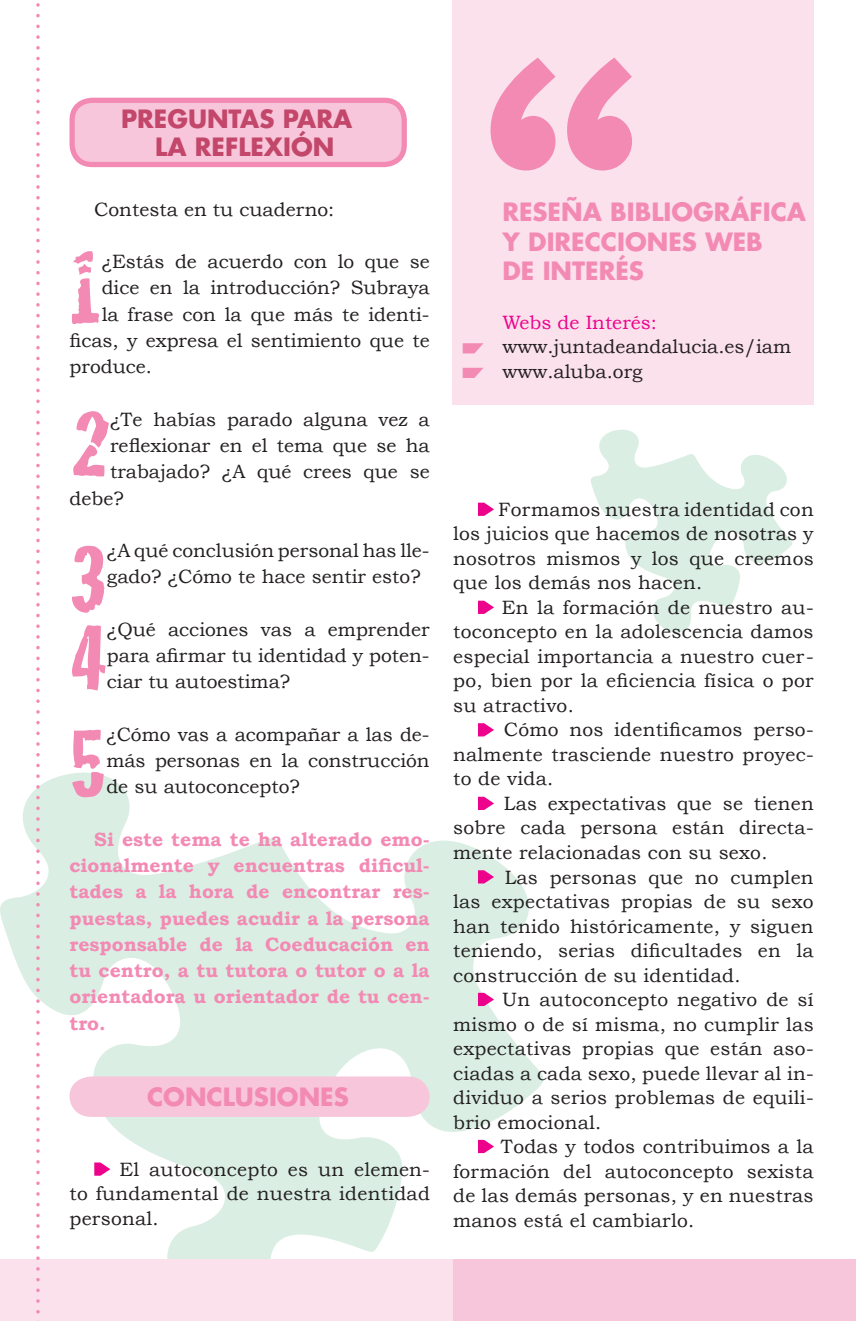
<style>
.page{position:relative;width:856px;height:1321px;background:#fff}
.page>*{position:absolute;margin:0;border:0;box-sizing:border-box;transform-origin:0 0}
.párrafo_capitular{font:100.45px "Cracked";color:#f38ab4}
.Primer_Párrafo{font:700 24.5px "Futura";color:#f38ab4}
.Primer_Párrafo-2{font:700 24.5px "Futura";color:#c2476a}
.párrafo{font:19.25px/24.5px "Bookman Old Style";letter-spacing:.015em;color:#231f20;text-align:justify}
.párrafo_capitular-2{font:19.25px/26.2px "Bookman Old Style";color:#231f20;text-align:justify}
.párrafo-2{font:700 19.25px/26.2px "Bookman Old Style";color:#f38ab4;text-align:justify}
.párrafo-3{font:19.25px "Bookman Old Style";color:#ed028c}
</style>
<div class="page">
<div style="left:72px;top:100px;width:332px;height:64px;background:#f8c6db;border-radius:20px"></div>
<div style="left:69px;top:98px;width:338px;height:69px;border:5px solid #f38ab4;border-radius:20px"></div>
<svg style="left:0;top:772px;width:544px;height:487px;fill:#daeee3"></svg>
<svg style="left:591px;top:429px;width:201px;height:204px"></svg>
<div style="left:0;top:1259px;width:856px;height:62px;background:#fbe1ec"></div>
<div style="left:453px;top:0;width:361px;height:405px;background:#fbe1ec"></div>
<svg style="left:463px;top:343px;width:20px;height:10px"></svg>
<svg style="left:463px;top:368px;width:20px;height:10px"></svg>
<svg style="left:490px;top:58px;width:142px;height:112px"></svg>
<div style="left:453px;top:1258px;width:403px;height:63px;background:#f8c6db"></div>
<svg style="left:36px;top:3px;width:4px;height:1318px"></svg>
<svg style="left:67px;top:1074px;width:365px;height:45px;background:#f5ccdd"></svg>
<svg style="left:94px;top:1162px;width:16px;height:13px"></svg>
<svg style="left:478px;top:502px;width:16px;height:14px"></svg>
<svg style="left:478px;top:600px;width:16px;height:14px"></svg>
<svg style="left:478px;top:723px;width:16px;height:13px"></svg>
<svg style="left:478px;top:796px;width:16px;height:14px"></svg>
<svg style="left:478px;top:870px;width:16px;height:13px"></svg>
<svg style="left:478px;top:992px;width:16px;height:14px"></svg>
<svg style="left:478px;top:1139px;width:16px;height:14px"></svg>
<p class="Primer_Párrafo-2" style="left:121px;top:102px;width:233px">PREGUNTAS PARA</p>
<p class="Primer_Párrafo-2" style="left:155px;top:130px;width:181px">LA REFLEXIÓN</p>
<p class="párrafo" style="left:94px;top:197px;width:242px">Contesta en tu cuaderno:</p>
<p class="párrafo_capitular" style="left:69px;top:209px;width:34px">1</p>
<p class="párrafo_capitular-2" style="left:102px;top:248px;width:329px">¿Estás de acuerdo con lo que se</p>
<p class="párrafo_capitular-2" style="left:102px;top:275px;width:329px">dice en la introducción? Subraya</p>
<p class="párrafo_capitular-2" style="left:102px;top:301px;width:329px">la frase con la que más te identi-</p>
<p class="párrafo_capitular-2" style="left:69px;top:327px;width:362px">ficas, y expresa el sentimiento que te</p>
<p class="párrafo_capitular-2" style="left:69px;top:353px;width:84px">produce.</p>
<p class="párrafo_capitular" style="left:69px;top:367px;width:42px">2</p>
<p class="párrafo_capitular-2" style="left:110px;top:406px;width:321px">¿Te habías parado alguna vez a</p>
<p class="párrafo_capitular-2" style="left:110px;top:432px;width:321px">reflexionar en el tema que se ha</p>
<p class="párrafo_capitular-2" style="left:110px;top:458px;width:321px">trabajado? ¿A qué crees que se</p>
<p class="párrafo_capitular-2" style="left:69px;top:485px;width:56px">debe?</p>
<p class="párrafo_capitular" style="left:69px;top:498px;width:39px">3</p>
<p class="párrafo_capitular-2" style="left:107px;top:537px;width:324px">¿A qué conclusión personal has lle&shy;gado? ¿Cómo te hace sentir esto?</p>
<p class="párrafo_capitular" style="left:69px;top:577px;width:39px">4</p>
<p class="párrafo_capitular-2" style="left:107px;top:616px;width:324px">¿Qué acciones vas a emprender para afirmar tu identidad y poten&shy;ciar tu autoestima?</p>
<p class="párrafo_capitular" style="left:69px;top:682px;width:38px">5</p>
<p class="párrafo_capitular-2" style="left:106px;top:721px;width:325px">¿Cómo vas a acompañar a las de&shy;más personas en la construcción de su autoconcepto?</p>
<p class="párrafo-2" style="left:69px;top:826px;width:362px;text-indent:25px">Si este tema te ha alterado emo&shy;cionalmente y encuentras dificul&shy;tades a la hora de encontrar res&shy;puestas, puedes acudir a la persona responsable de la Coeducación en tu centro, a tu tutora o tutor o a la orientadora u orientador de tu cen&shy;tro.</p>
<p class="Primer_Párrafo" style="left:147px;top:1081px;width:203px">CONCLUSIONES</p>
<p class="párrafo" style="left:69px;top:1157px;width:362px;text-indent:50px">El autoconcepto es un elemen&shy;to fundamental de nuestra identidad personal.</p>
<p class="Primer_Párrafo" style="left:502px;top:196px;width:305px">RESEÑA BIBLIOGRÁFICA</p>
<p class="Primer_Párrafo" style="left:502px;top:225px;width:262px">Y DIRECCIONES WEB</p>
<p class="Primer_Párrafo" style="left:502px;top:254px;width:143px">DE INTERÉS</p>
<p class="párrafo-3" style="left:502px;top:311px;width:156px">Webs de Interés:</p>
<p class="párrafo" style="left:502px;top:335px;width:290px">www.juntadeandalucia.es/iam</p>
<p class="párrafo" style="left:502px;top:359px;width:142px">www.aluba.org</p>
<p class="párrafo" style="left:453px;top:497px;width:362px;text-indent:45px">Formamos nuestra identidad con los juicios que hacemos de nosotras y nosotros mismos y los que creemos que los demás nos hacen.</p>
<p class="párrafo" style="left:453px;top:595px;width:362px;text-indent:49px">En la formación de nuestro au&shy;toconcepto en la adolescencia damos especial importancia a nuestro cuer&shy;po, bien por la eficiencia física o por su atractivo.</p>
<p class="párrafo" style="left:453px;top:717px;width:362px;text-indent:51px">Cómo nos identificamos perso&shy;nalmente trasciende nuestro proyec&shy;to de vida.</p>
<p class="párrafo" style="left:453px;top:791px;width:362px;text-indent:51px">Las expectativas que se tienen sobre cada persona están directa&shy;mente relacionadas con su sexo.</p>
<p class="párrafo" style="left:453px;top:864px;width:362px;text-indent:52px">Las personas que no cumplen las expectativas propias de su sexo han tenido históricamente, y siguen teniendo, serias dificultades en la construcción de su identidad.</p>
<p class="párrafo" style="left:453px;top:987px;width:362px;text-indent:49px">Un autoconcepto negativo de sí mismo o de sí misma, no cumplir las expectativas propias que están aso&shy;ciadas a cada sexo, puede llevar al in&shy;dividuo a serios problemas de equili&shy;brio emocional.</p>
<p class="párrafo" style="left:453px;top:1134px;width:362px;text-indent:48px">Todas y todos contribuimos a la formación del autoconcepto sexista de las demás personas, y en nuestras manos está el cambiarlo.</p>
</div>
